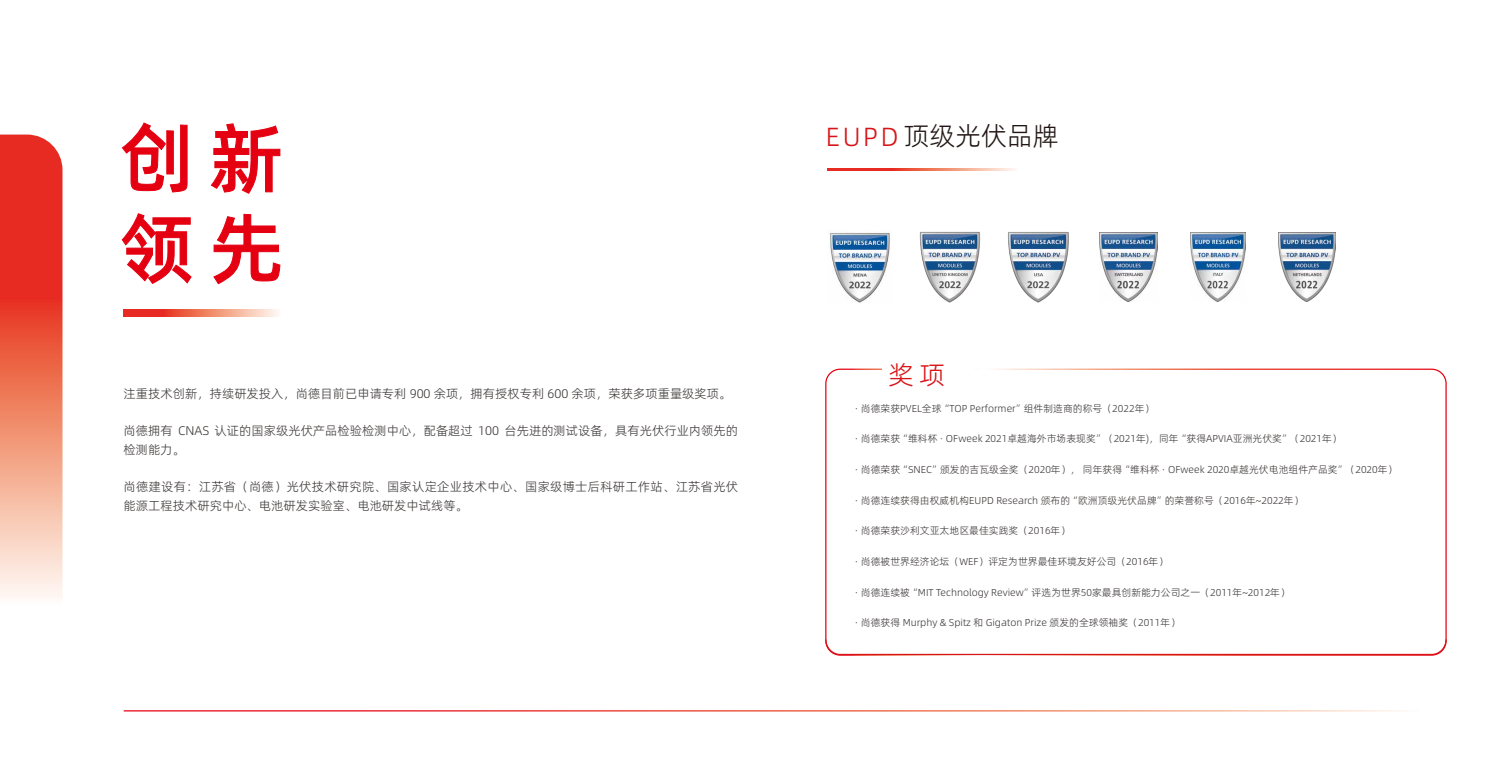
<style>
.page{position:relative;width:1510px;height:766px;background:#fff}
.page>*{position:absolute;margin:0;border:0;box-sizing:border-box;transform-origin:0 0}
.t1{font:75px/90px "Alibaba Pu Hui Ti 2 65 Medium";color:#e50011}
.t2{font:26.25px "Alibaba Pu Hui Ti 2 45 Light";color:#221714}
.t3{font:26.25px "Alibaba Pu Hui Ti 2 45 Light";color:#d71518}
.t4{font:12.5px/18.8px "Alibaba Pu Hui Ti 2 45 Light";color:#3e3a39}
.t5{font:12.5px/18.8px "Alibaba Pu Hui Ti 2 45 Light";letter-spacing:.02em;color:#3e3a39}
.t6{font:10px "Alibaba Pu Hui Ti 2 45 Light";color:#3e3a39}
.s1{color:#d71518}
</style>
<div class="page">
<svg style="left:124px;top:310px;width:154px;height:6px"></svg>
<svg style="left:122px;top:122px;width:66px;height:71px"></svg>
<svg style="left:210px;top:123px;width:70px;height:71px"></svg>
<svg style="left:121px;top:213px;width:71px;height:71px"></svg>
<svg style="left:213px;top:214px;width:67px;height:70px"></svg>
<svg style="left:0;top:134px;width:62px;height:463px;background:#ee7461"></svg>
<img style="left:830px;top:232px;width:60px;height:71px">
<img style="left:919px;top:231px;width:62px;height:72px">
<img style="left:1008px;top:232px;width:61px;height:71px">
<img style="left:1099px;top:232px;width:58px;height:69px">
<img style="left:1190px;top:232px;width:55px;height:69px">
<img style="left:1278px;top:232px;width:57px;height:69px">
<svg style="left:825px;top:638px;width:622px;height:17px"></svg>
<svg style="left:827px;top:168px;width:188px;height:2px"></svg>
<h1 class="t1" style="left:121px;top:109px;width:164px">创新领先</h1>
<p class="t4" style="left:124px;top:383px;width:609px">注重技术创新，持续研发投入，尚德目前已申请专利 900 余项，拥有授权专利 600 余项，荣获多项重量级奖项。</p>
<p class="t4" style="left:124px;top:420px;width:616px">尚德拥有 CNAS 认证的国家级光伏产品检验检测中心，配备超过 100 台先进的测试设备，具有光伏行业内领先的检测能力。</p>
<p class="t5" style="left:124px;top:476px;width:616px">尚德建设有：江苏省（尚德）光伏技术研究院、国家认定企业技术中心、国家级博士后科研工作站、江苏省光伏能源工程技术研究中心、电池研发实验室、电池研发中试线等。</p>
<h2 class="t2" style="left:826px;top:116px;width:234px"><span class="s1">EUPD</span> 顶级光伏品牌</h2>
<h2 class="t3" style="left:888px;top:355px;width:58px">奖项</h2>
<p class="t6" style="left:855px;top:400px;width:301px">· 尚德荣获PVEL全球“TOP Performer”组件制造商的称号（2022年）</p>
<p class="t6" style="left:855px;top:431px;width:488px">· 尚德荣获“维科杯 · OFweek 2021卓越海外市场表现奖”（2021年)，同年“获得APVIA亚洲光伏奖”（2021年）</p>
<p class="t6" style="left:855px;top:462px;width:544px">· 尚德荣获“SNEC”颁发的吉瓦级金奖（2020年）， 同年获得“维科杯 · OFweek 2020卓越光伏电池组件产品奖”（2020年）</p>
<p class="t6" style="left:855px;top:492px;width:450px">· 尚德连续获得由权威机构EUPD Research 颁布的“欧洲顶级光伏品牌”的荣誉称号（2016年~2022年）</p>
<p class="t6" style="left:855px;top:523px;width:217px">· 尚德荣获沙利文亚太地区最佳实践奖（2016年）</p>
<p class="t6" style="left:855px;top:554px;width:315px">· 尚德被世界经济论坛（WEF）评定为世界最佳环境友好公司（2016年）</p>
<p class="t6" style="left:855px;top:584px;width:436px">· 尚德连续被“MIT Technology Review”评选为世界50家最具创新能力公司之一（2011年~2012年）</p>
<p class="t6" style="left:855px;top:615px;width:327px">· 尚德获得 Murphy &amp; Spitz 和 Gigaton Prize 颁发的全球领袖奖（2011年）</p>
</div>
